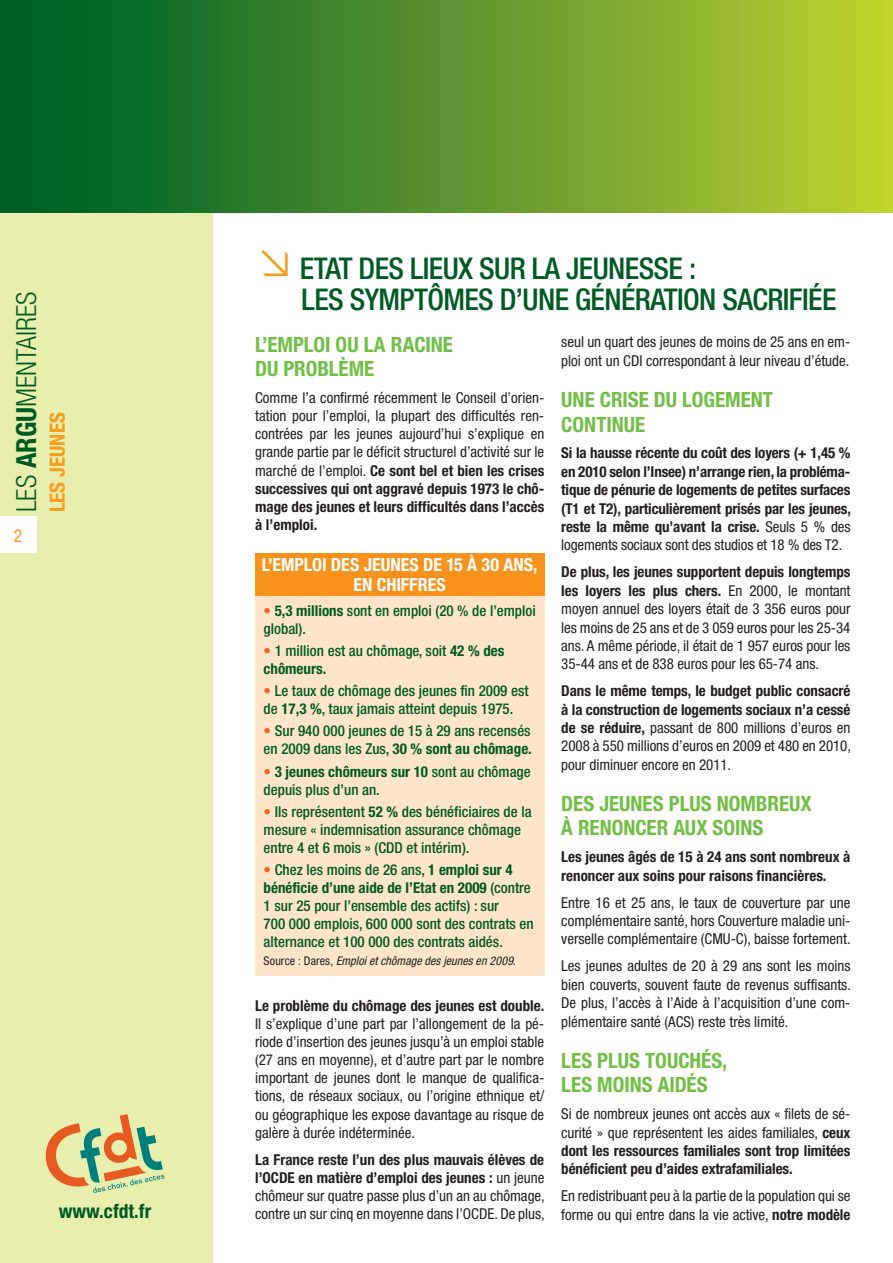
<style>
.page{position:relative;width:893px;height:1263px;background:#fff}
.page>*{position:absolute;margin:0;border:0;box-sizing:border-box;transform-origin:0 0}
.t1{font:500 condensed 30px/31.5px "Helvetica Neue";letter-spacing:-.02em;color:#005b22}
.t2{font:300 condensed 27.75px "Helvetica Neue";color:#005b22}
.t3{font:700 condensed 21px/24.5px "Helvetica Neue";color:#71bf44}
.t4{font:700 condensed 21px "Helvetica Neue";color:#f89c1c}
.t5{font:700 condensed 19.5px "Helvetica Neue";color:#005b22}
.t6{font:700 condensed 18px/19.5px "Helvetica Neue";color:#fff}
.t7{font:condensed 18px "Helvetica Neue";color:#f89c1c}
.t8{font:condensed 15px/18.1px "Helvetica Neue";color:#231f20;text-align:justify}
.t9{font:500 condensed 15px/18px "Helvetica Neue";color:#005b22}
.t10{font:700 condensed 15px/18.5px "Helvetica Neue";letter-spacing:-.005em;color:#231f20;text-align:justify}
.t11{font:italic condensed 12px "Helvetica Neue";letter-spacing:.005em;color:#231f20}
.s1{font-weight:700}
.s2{font-weight:700;color:#f36421}
.s3{font-style:normal}
.s4{font-weight:400}
</style>
<div class="page">
<div style="left:0;top:0;width:213px;height:1263px;background:#e7eeae"></div>
<div style="left:0;top:0;width:893px;height:213px;background:linear-gradient(to right,#005827,#c0d032)"></div>
<div style="left:0;top:517px;width:36px;height:36px;background:#fff"></div>
<svg style="left:45px;top:1114px;width:120px;height:79px"></svg>
<div style="left:255px;top:595px;width:289px;height:380px;background:#fee5ca"></div>
<div style="left:255px;top:553px;width:289px;height:42px;background:#f7931d"></div>
<h2 class="t2" style="left:11px;top:512px;width:222px;rotate:-90deg">LES <span class="s1">ARGU</span>MENTAIRES</h2>
<p class="t7" style="left:14px;top:525px;width:10px">2</p>
<h3 class="t4" style="left:45px;top:512px;width:101px;rotate:-90deg">les jeunes</h3>
<h3 class="t5" style="left:59px;top:1200px;width:94px">www.cfdt.fr</h3>
<h1 class="t1" style="left:255px;top:252px;width:443px"><sup>≥</sup> Etat des lieux sur la jeunesse : le</h1>
<h1 class="t1" style="left:328px;top:283px;width:507px">s symptômes d’une génération sacrifiée</h1>
<h3 class="t3" style="left:255px;top:332px;width:147px">L’emploi ou la raci</h3>
<h3 class="t3" style="left:431px;top:332px;width:24px">ne</h3>
<h3 class="t3" style="left:255px;top:356px;width:121px">du problème</h3>
<p class="t8" style="left:255px;top:388px;width:291px">Comme l’a confirmé récemment le Conseil d’orien&shy;tation pour l’emploi, la plupart des difficultés ren&shy;contrées par les jeunes aujourd’hui s’explique en grande partie par le déficit structurel d’activité sur le marché de l’emploi. <span class="s1">Ce sont bel et bien les crises successives qui ont aggravé depuis 1973 le chô&shy;mage des jeunes et leurs difficultés dans l’accès à l’emploi.</span></p>
<p class="t6" style="left:354px;top:555px;width:185px;text-indent:-92px">L’emploi des jeunes de 15 à 30 ans, en chiffr</p>
<p class="t6" style="left:428px;top:574px;width:20px">es</p>
<p class="t9" style="left:264px;top:601px;width:274px"><span class="s2">•</span> <span class="s1">5,3 millions</span> sont en emploi (20 % de l’emploi global).</p>
<p class="t9" style="left:264px;top:641px;width:242px"><span class="s2">•</span> 1 million est au chômage, soit <span class="s1">42 % des chômeurs.</span></p>
<p class="t9" style="left:264px;top:682px;width:266px"><span class="s2">•</span> Le taux de chômage des jeunes fin 2009 est de <span class="s1">17,3 %</span>, taux jamais atteint depuis 1975.</p>
<p class="t9" style="left:264px;top:722px;width:270px"><span class="s2">•</span> Sur 940 000 jeunes de 15 à 29 ans recensés en 2009 dans les Zus, <span class="s1">30 % sont au chômage.</span></p>
<p class="t9" style="left:264px;top:762px;width:269px"><span class="s2">•</span> <span class="s1">3 jeunes chômeurs sur 10</span> sont au chômage depuis plus d’un an.</p>
<p class="t9" style="left:264px;top:802px;width:269px"><span class="s2">•</span> Ils représentent <span class="s1">52 %</span> des bénéficiaires de la mesure « indemnisation assurance chômage entre 4 et 6 mois » (CDD et intérim).</p>
<p class="t9" style="left:264px;top:860px;width:272px"><span class="s2">•</span> Chez les moins de 26 ans, <span class="s1">1 emploi sur 4 bénéficie d’une aide de l’Etat en 2009</span> (contre 1 sur 25 pour l’ensemble des actifs) : sur<br>700 000 emplois, 600 000 sont des contrats en alternance et 100 000 des contrats aidés.</p>
<p class="t11" style="left:264px;top:954px;width:254px"><span class="s3">Source : Dares,</span> Emploi et chômage des jeunes en 2009<span class="s3">.</span></p>
<p class="t10" style="left:255px;top:996px;width:291px">Le problème du chômage des jeunes est double.</p>
<p class="t8" style="left:255px;top:1014px;width:291px">Il s’explique d’une part par l’allongement de la pé&shy;riode d’insertion des jeunes jusqu’à un emploi stable (27 ans en moyenne), et d’autre part par le nombre important de jeunes dont le manque de qualifica&shy;tions, de réseaux sociaux, ou l’origine ethnique et/ ou géographique les expose davantage au risque de galère à durée indéterminée.</p>
<p class="t8" style="left:255px;top:1150px;width:291px"><span class="s1">La France reste l’un des plus mauvais élèves de l’OCDE en matière d’emploi des jeunes :</span> un jeune chômeur sur quatre passe plus d’un an au chômage, contre un sur cinq en moyenne dans l’OCDE. De plus,</p>
<p class="t8" style="left:561px;top:333px;width:291px">seul un quart des jeunes de moins de 25 ans en em&shy;ploi ont un CDI correspondant à leur niveau d’étude.</p>
<h3 class="t3" style="left:561px;top:387px;width:209px">Une crise du logement continue</h3>
<p class="t10" style="left:561px;top:444px;width:291px">Si la hausse récente du coût des loyers (+ 1,45 % en 2010 selon l’Insee) n’arrange rien, la probléma&shy;tique de pénurie de logements de petites surfaces (T1 et T2), particulièrement prisés par les jeunes, reste la même qu’avant la crise. <span class="s4">Seuls 5 % des logements sociaux sont des studios et 18 % des T2.</span></p>
<p class="t8" style="left:561px;top:563px;width:291px"><span class="s1">De plus, les jeunes supportent depuis longtemps les loyers les plus chers.</span> En 2000, le montant moyen annuel des loyers était de 3 356 euros pour les moins de 25 ans et de 3 059 euros pour les 25-34 ans. A même période, il était de 1 957 euros pour les 35-44 ans et de 838 euros pour les 65-74 ans.</p>
<p class="t8" style="left:561px;top:682px;width:291px"><span class="s1">Dans le même temps, le budget public consacré à la construction de logements sociaux n’a cessé de se réduire,</span> passant de 800 millions d’euros en 2008 à 550 millions d’euros en 2009 et 480 en 2010, pour diminuer encore en 2011.</p>
<h3 class="t3" style="left:561px;top:791px;width:252px">Des jeunes plus nombreux à renoncer aux soins</h3>
<p class="t10" style="left:561px;top:848px;width:291px">Les jeunes âgés de 15 à 24 ans sont nombreux à renoncer aux soins pour raisons financières.</p>
<p class="t8" style="left:561px;top:893px;width:291px">Entre 16 et 25 ans, le taux de couverture par une complémentaire santé, hors Couverture maladie uni&shy;verselle complémentaire (CMU-C), baisse fortement.</p>
<p class="t8" style="left:561px;top:957px;width:291px">Les jeunes adultes de 20 à 29 ans sont les moins bien couverts, souvent faute de revenus suffisants.<br>De plus, l’accès à l’Aide à l’acquisition d’une com&shy;plémentaire santé (ACS) reste très limité.</p>
<h3 class="t3" style="left:561px;top:1048px;width:168px">Les plus touch és, les moins aidés</h3>
<p class="t10" style="left:561px;top:1104px;width:291px"><span class="s4">Si de nombreux jeunes ont accès aux « filets de sé&shy;curité » que représentent les aides familiales,</span> ceux dont les ressources familiales sont trop limitées bénéficient peu d’aides extrafamiliales.</p>
<p class="t8" style="left:561px;top:1186px;width:291px">En redistribuant peu à la partie de la population qui se forme ou qui entre dans la vie active, <span class="s1">notre modèle</span></p>
</div>
